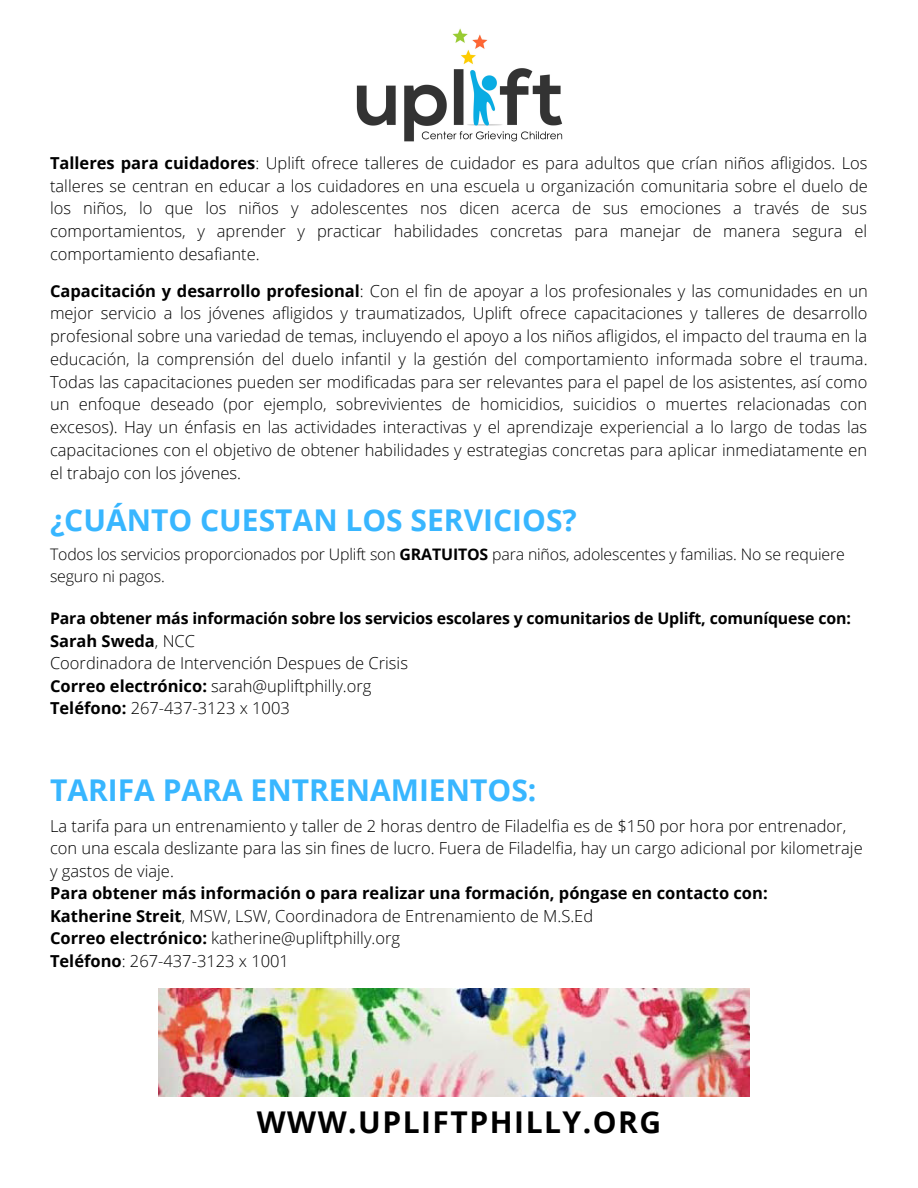
<style>
.page{position:relative;width:918px;height:1188px;background:#fff}
.page>*{position:absolute;margin:0;border:0;box-sizing:border-box;transform-origin:0 0}
.t1{font:700 30px "Open Sans";color:#38b6ff}
.t2{font:700 30px "Open Sans";letter-spacing:.05em;color:#000}
.t3{font:300 16.5px/22.8px "Open Sans";color:#000;text-align:justify}
.t4{font:700 16.5px "Open Sans";color:#000}
.t5{font:300 15.9px/21.3px "Open Sans";letter-spacing:-.01em;color:#000}
.t6{font:700 15.9px "Open Sans";letter-spacing:-.01em;color:#000}
.s1{font-weight:700}
.s2{font-weight:300}
</style>
<div class="page">
<img style="left:158px;top:988px;width:592px;height:108px">
<img style="left:356px;top:28px;width:207px;height:114px">
<p class="t3" style="left:50px;top:151px;width:819px"><span class="s1">Talleres para cuidadores</span>: Uplift ofrece talleres de cuidador es para adultos que crían niños afligidos. Los talleres se centran en educar a los cuidadores en una escuela u organización comunitaria sobre el duelo de los niños, lo que los niños y adolescentes nos dicen acerca de sus emociones a través de sus comportamientos, y aprender y practicar habilidades concretas para manejar de manera segura el comportamiento desafiante.</p>
<p class="t3" style="left:50px;top:279px;width:819px"><span class="s1">Capacitación y desarrollo profesional</span>: Con el fin de apoyar a los profesionales y las comunidades en un mejor servicio a los jóvenes afligidos y traumatizados, Uplift ofrece capacitaciones y talleres de desarrollo profesional sobre una variedad de temas, incluyendo el apoyo a los niños afligidos, el impacto del trauma en la educación, la comprensión del duelo infantil y la gestión del comportamiento informada sobre el trauma.<br>Todas las capacitaciones pueden ser modificadas para ser relevantes para el papel de los asistentes, así como un enfoque deseado (por ejemplo, sobrevivientes de homicidios, suicidios o muertes relacionadas con excesos). Hay un énfasis en las actividades interactivas y el aprendizaje experiencial a lo largo de todas las capacitaciones con el objetivo de obtener habilidades y estrategias concretas para aplicar inmediatamente en el trabajo con los jóvenes.</p>
<p class="t1" style="left:50px;top:499px;width:528px">¿CUÁNTO CUESTAN LOS SERVICIOS?</p>
<p class="t5" style="left:50px;top:544px;width:796px">Todos los servicios proporcionados por Uplift son <span class="s1">GRATUITOS</span> para niños, adolescentes y familias. No se requiere seguro ni pagos.</p>
<p class="t6" style="left:50px;top:607px;width:802px">Para obtener más información sobre los servicios escolares y comunitarios de Uplift, comuníquese con:</p>
<p class="t4" style="left:50px;top:629px;width:147px">Sarah Sweda<span class="s2">, NCC</span></p>
<p class="t3" style="left:50px;top:652px;width:360px">Coordinadora de Intervención Despues de Crisis</p>
<p class="t3" style="left:50px;top:674px;width:323px"><span class="s1">Correo electrónico:</span> sarah@upliftphilly.org</p>
<p class="t3" style="left:50px;top:697px;width:241px"><span class="s1">Teléfono:</span> 267-437-3123 x 1003</p>
<p class="t1" style="left:50px;top:769px;width:488px">TARIFA PARA ENTRENAMIENTOS:</p>
<p class="t3" style="left:50px;top:814px;width:814px;text-align:left">La tarifa para un entrenamiento y taller de 2 horas dentro de Filadelfia es de $150 por hora por entrenador, con una escala deslizante para las sin fines de lucro. Fuera de Filadelfia, hay un cargo adicional por kilometraje y gastos de viaje.</p>
<p class="t4" style="left:50px;top:882px;width:719px">Para obtener más información o para realizar una formación, póngase en contacto con:</p>
<p class="t3" style="left:50px;top:904px;width:545px"><span class="s1">Katherine Streit</span>, MSW, LSW, Coordinadora de Entrenamiento de M.S.Ed</p>
<p class="t3" style="left:50px;top:927px;width:352px"><span class="s1">Correo electrónico:</span> katherine@upliftphilly.org</p>
<p class="t3" style="left:50px;top:949px;width:241px"><span class="s1">Teléfono</span>: 267-437-3123 x 1001</p>
<p class="t2" style="left:257px;top:1101px;width:406px">WWW.UPLIFTPHILLY.ORG</p>
</div>
